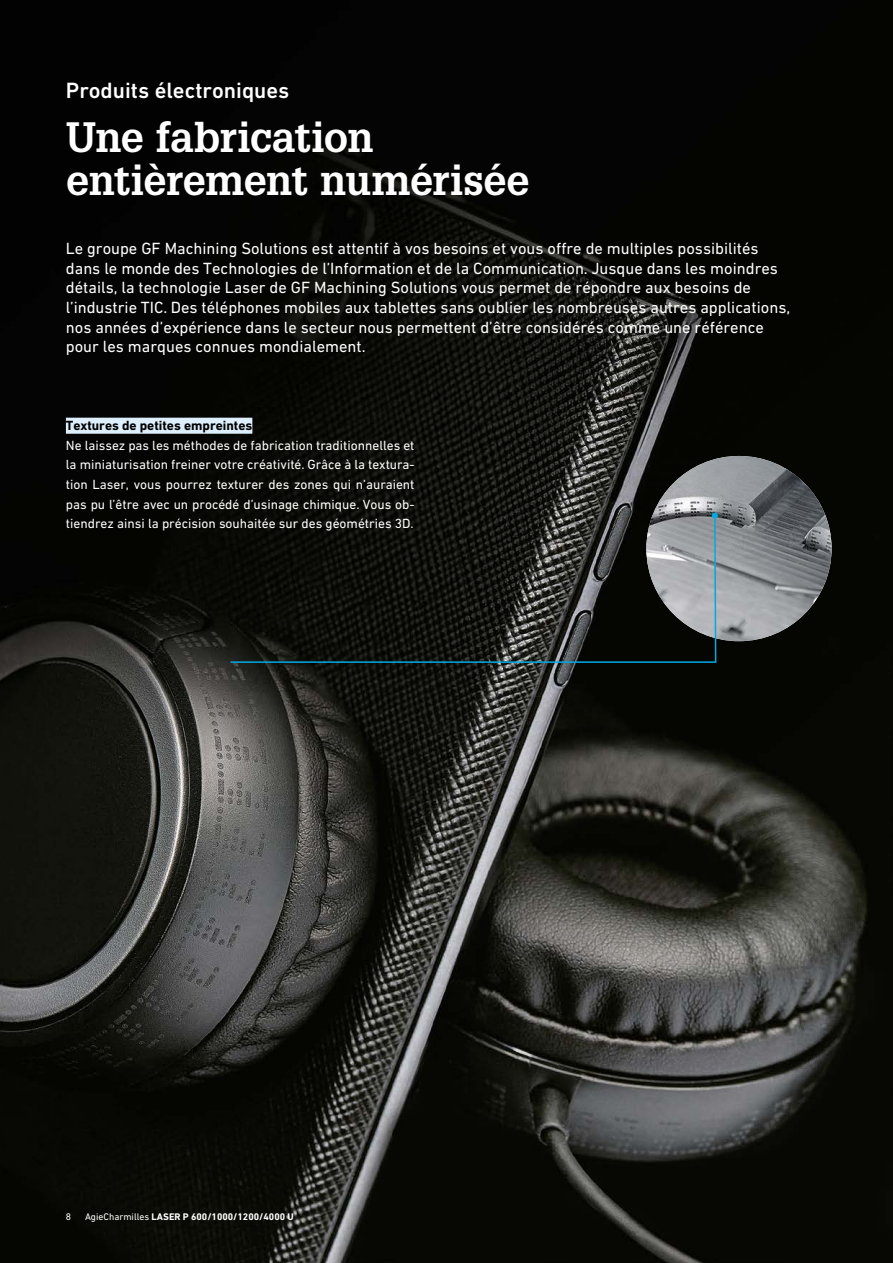
<style>
.page{position:relative;width:893px;height:1263px;background:#fff}
.page>*{position:absolute;margin:0;border:0;box-sizing:border-box;transform-origin:0 0}
.t1{font:700 41.55px/43.2px "Glypha LT Pro";letter-spacing:-.015em;color:#fff}
.t2{font:500 22.5px "DIN Next W1 G";color:#fff}
.t3{font:16.5px/19.5px "DIN Next W1 G";color:#fff}
.t4{font:13.5px/19.5px "DIN Next W1 G";color:#fff;text-align:justify}
.t5{font:700 13.5px "DIN Next W1 G";color:#000}
.t6{font:700 9.75px "DIN Next W1 G";color:#fff}
.t7{font:9.75px "DIN Next W1 G";color:#fff}
.s1{font-weight:400}
</style>
<div class="page">
<img style="left:0;top:0;width:893px;height:1263px">
<img style="left:646px;top:456px;width:186px;height:185px;border-radius:93px">
<svg style="left:229px;top:514px;width:488px;height:150px;background:#242724"></svg>
<svg style="left:712px;top:513px;width:6px;height:6px"></svg>
<div style="left:66px;top:418px;width:186px;height:16px;background:#ddeffc"></div>
<h2 class="t2" style="left:66px;top:77px;width:225px">Produits électroniques</h2>
<h1 class="t1" style="left:66px;top:114px;width:465px">Une fabrication entièrement numérisée</h1>
<p class="t3" style="left:66px;top:239px;width:726px">Le groupe GF Machining Solutions est attentif à vos besoins et vous offre de multiples possibilités dans le monde des Technologies de l’Information et de la Communication. Jusque dans les moindres détails, la technologie Laser de GF Machining Solutions vous permet de répondre aux besoins de l’industrie TIC. Des téléphones mobiles aux tablettes sans oublier les nombreuses autres applications, nos années d’expérience dans le secteur nous permettent d’être considérés comme une référence pour les marques connues mondialement.</p>
<p class="t5" style="left:66px;top:418px;width:188px">Textures de petites empreintes</p>
<p class="t4" style="left:66px;top:435px;width:350px">Ne laissez pas les méthodes de fabrication traditionnelles et la miniaturisation freiner votre créativité. Grâce à la textura&shy;tion Laser, vous pourrez texturer des zones qui n’auraient pas pu l’être avec un procédé d’usinage chimique. Vous ob&shy;tiendrez ainsi la précision souhaitée sur des géométries 3D.</p>
<p class="t7" style="left:66px;top:1211px;width:7px">8</p>
<p class="t6" style="left:85px;top:1211px;width:210px"><span class="s1">AgieCharmilles</span> LASER P 600/1000/1200/4000 U</p>
</div>
